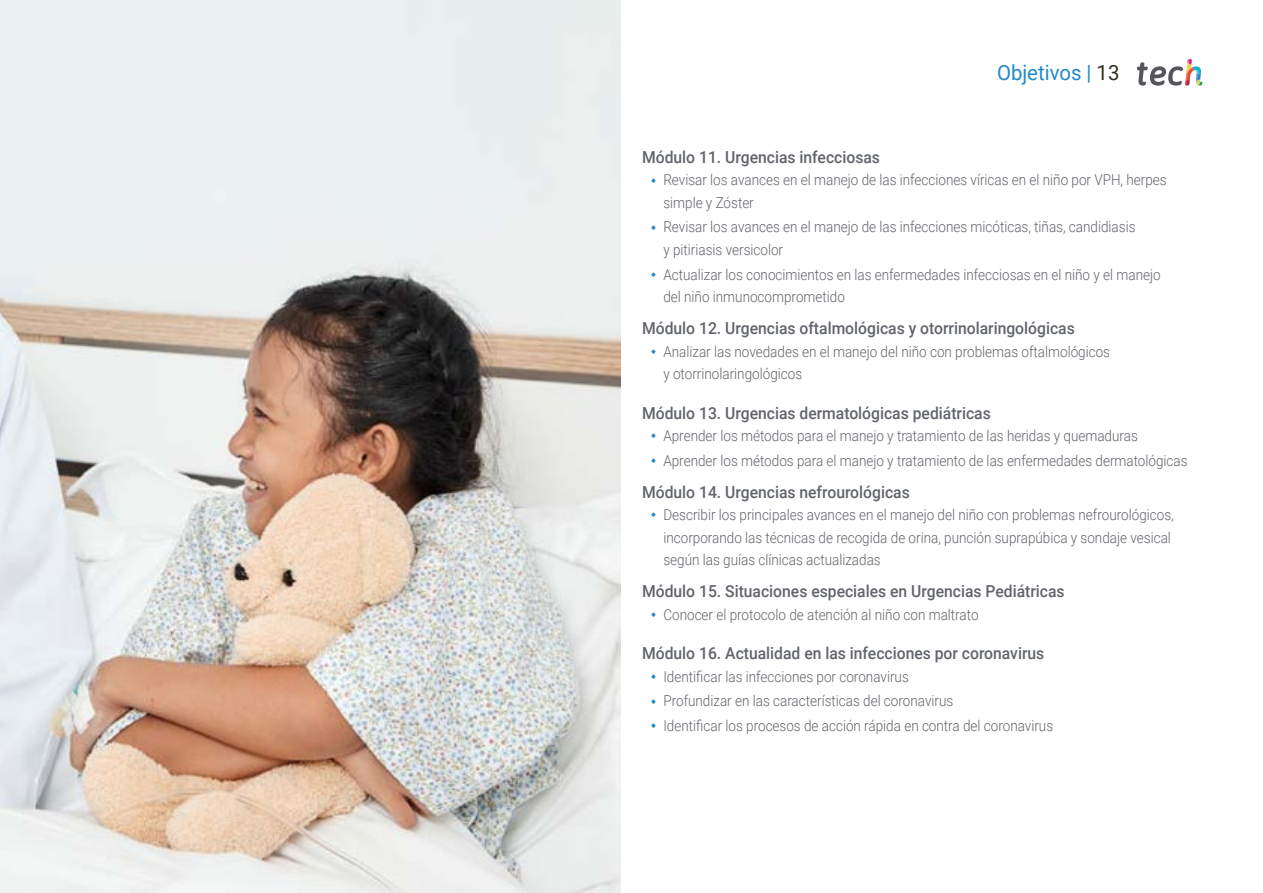
<style>
.page{position:relative;width:1263px;height:893px;background:#fff}
.page>*{position:absolute;margin:0;border:0;box-sizing:border-box;transform-origin:0 0}
.t1{font:21px "Roboto";color:#2488c9}
.t2{font:500 16.5px "Roboto";color:#61646a;scale:.95 1}
.t3{font:300 15px/22.5px "Roboto";color:#61646a;scale:.9 1}
.s1{color:#312e20}
</style>
<div class="page">
<svg style="left:1137px;top:59px;width:65px;height:27px"></svg>
<img style="left:0;top:0;width:621px;height:893px">
<h1 class="t1" style="left:997px;top:57px;width:124px">Objetivos | <span class="s1">13</span></h1>
<p class="t2" style="left:642px;top:145px;width:252px">Módulo 11. Urgencias infecciosas</p>
<p class="t3" style="left:663px;top:168px;width:561px">Revisar los avances en el manejo de las infecciones víricas en el niño por VPH, herpes simple y Zóster</p>
<p class="t3" style="left:663px;top:215px;width:526px">Revisar los avances en el manejo de las infecciones micóticas, tiñas, candidiasis y pitiriasis versicolor</p>
<p class="t3" style="left:663px;top:262px;width:554px">Actualizar los conocimientos en las enfermedades infecciosas en el niño y el manejo del niño inmunocomprometido</p>
<p class="t2" style="left:642px;top:317px;width:457px">Módulo 12. Urgencias oftalmológicas y otorrinolaringológicas</p>
<p class="t3" style="left:663px;top:339px;width:498px">Analizar las novedades en el manejo del niño con problemas oftalmológicos y otorrinolaringológicos</p>
<p class="t2" style="left:642px;top:401px;width:369px">Módulo 13. Urgencias dermatológicas pediátricas</p>
<p class="t3" style="left:663px;top:423px;width:584px;line-height:24.6px">Aprender los métodos para el manejo y tratamiento de las heridas y quemaduras<br>Aprender los métodos para el manejo y tratamiento de las enfermedades dermatológicas</p>
<p class="t2" style="left:642px;top:480px;width:283px">Módulo 14. Urgencias nefrourológicas</p>
<p class="t3" style="left:663px;top:503px;width:569px">Describir los principales avances en el manejo del niño con problemas nefrourológicos, incorporando las técnicas de recogida de orina, punción suprapúbica y sondaje vesical según las guías clínicas actualizadas</p>
<p class="t2" style="left:642px;top:580px;width:446px">Módulo 15. Situaciones especiales en Urgencias Pediátricas</p>
<p class="t3" style="left:663px;top:603px;width:352px">Conocer el protocolo de atención al niño con maltrato</p>
<p class="t2" style="left:642px;top:642px;width:425px">Módulo 16. Actualidad en las infecciones por coronavirus</p>
<p class="t3" style="left:663px;top:664px;width:435px;line-height:24.6px">Identificar las infecciones por coronavirus<br>Profundizar en las características del coronavirus<br>Identificar los procesos de acción rápida en contra del coronavirus</p>
</div>
